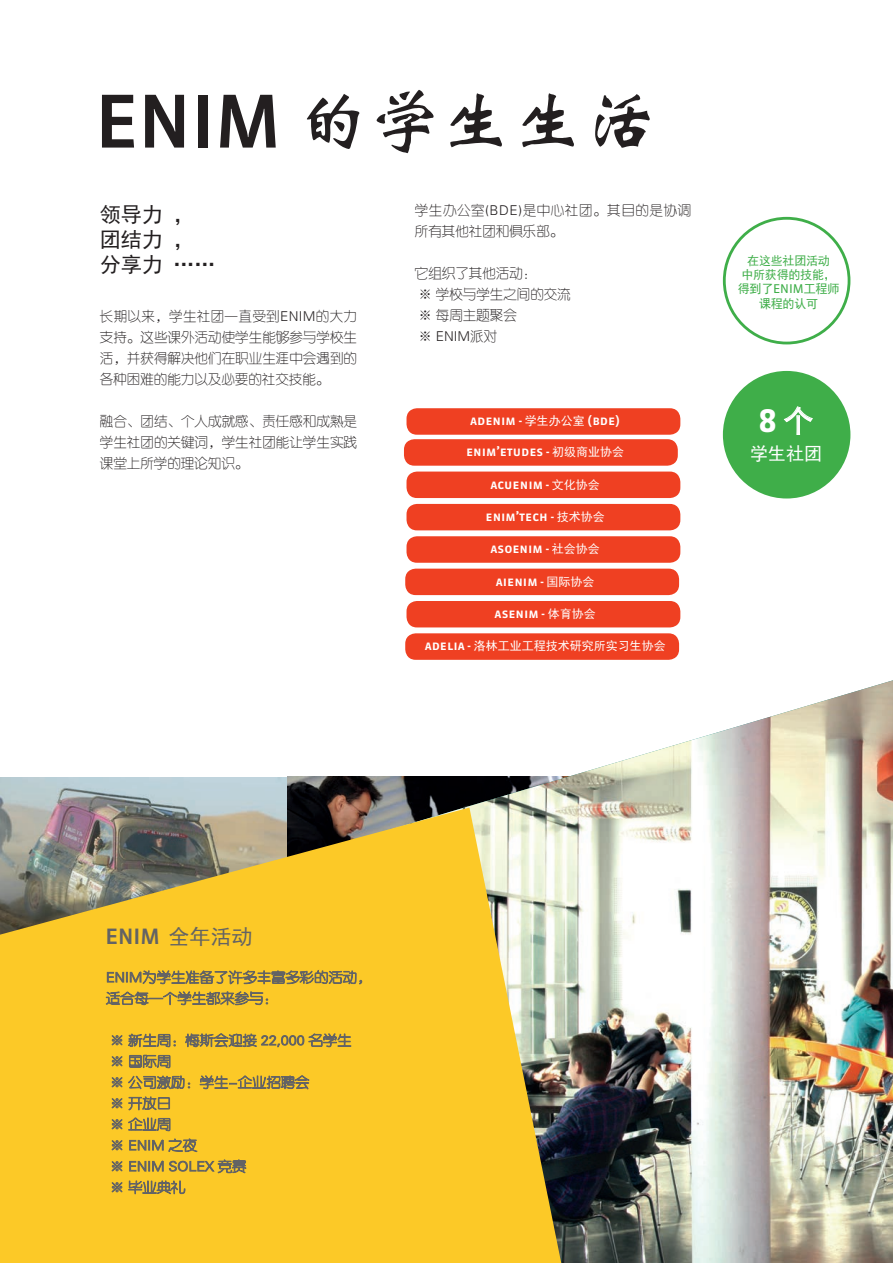
<style>
.page{position:relative;width:893px;height:1263px;background:#fff}
.page>*{position:absolute;margin:0;border:0;box-sizing:border-box;transform-origin:0 0}
.t1{font:72px "FZWBK GBK1 0";color:#231f20}
.t2{font:700 30.9px "Sanuk";color:#fff}
.t3{font:21px/25.2px "Sim Hei";color:#231f20}
.t4{font:21px "Sanuk Medium SC";color:#636364}
.t5{font:18px "Sim Hei";color:#fff}
.t6{font:13.5px/21px "FZY1 K GBK1 0";letter-spacing:.005em;color:#231f20;text-align:justify}
.t7{font:13.5px "Sanuk Medium SC";color:#fff}
.t8{font:13.5px/21px "FZY1 K GBK1 0";letter-spacing:.045em;color:#231f20}
.t9{font:12.3px/14.4px "Sim Hei";letter-spacing:-.02em;color:#3fae49;text-align:center}
.t10{font:12px "Sim Hei";color:#fff}
.s1{font-family:"Sanuk";font-weight:500}
.s2{font-family:"Sim Hei";font-size:12px}
.s3{font-family:"Sanuk Medium SC";font-size:13.5px}
.s4{font-family:"Sanuk Regular SC";font-size:12px}
.s5{font-family:"Sim Hei";font-weight:400;font-size:30px}
.s6{font-family:"Sim Hei"}
</style>
<div class="page">
<img style="left:0;top:777px;width:388px;height:30px">
<div style="left:724px;top:372px;width:125px;height:125px;background:#3fae49;border-radius:50%"></div>
<div style="left:723px;top:371px;width:127px;height:127px;border:3px solid #3fae49;border-radius:50%"></div>
<div style="left:723px;top:217px;width:127px;height:127px;border:3px solid #3fae49;border-radius:50%"></div>
<img style="left:388px;top:680px;width:505px;height:583px">
<svg style="left:0;top:807px;width:561px;height:456px;fill:#fcc927"></svg>
<div style="left:406px;top:408px;width:274px;height:27px;background:#ef4022;border-radius:10px"></div>
<div style="left:404px;top:439px;width:274px;height:27px;background:#ef4022;border-radius:10px"></div>
<div style="left:406px;top:472px;width:274px;height:26px;background:#ef4022;border-radius:10px"></div>
<div style="left:406px;top:504px;width:274px;height:26px;background:#ef4022;border-radius:10px"></div>
<div style="left:406px;top:536px;width:274px;height:27px;background:#ef4022;border-radius:10px"></div>
<div style="left:405px;top:569px;width:274px;height:26px;background:#ef4022;border-radius:10px"></div>
<div style="left:406px;top:601px;width:274px;height:26px;background:#ef4022;border-radius:10px"></div>
<div style="left:405px;top:633px;width:274px;height:27px;background:#ef4022;border-radius:10px"></div>
<svg style="left:107px;top:967px;width:255px;height:17px"></svg>
<svg style="left:106px;top:991px;width:162px;height:15px"></svg>
<svg style="left:112px;top:1035px;width:10px;height:10px"></svg>
<svg style="left:128px;top:1033px;width:48px;height:14px"></svg>
<svg style="left:186px;top:1033px;width:70px;height:14px"></svg>
<svg style="left:262px;top:1033px;width:89px;height:14px"></svg>
<svg style="left:112px;top:1056px;width:10px;height:10px"></svg>
<svg style="left:129px;top:1055px;width:41px;height:13px"></svg>
<svg style="left:112px;top:1077px;width:10px;height:10px"></svg>
<svg style="left:200px;top:1075px;width:109px;height:14px"></svg>
<svg style="left:112px;top:1098px;width:10px;height:10px"></svg>
<svg style="left:128px;top:1075px;width:62px;height:35px"></svg>
<svg style="left:112px;top:1119px;width:10px;height:10px"></svg>
<svg style="left:128px;top:1118px;width:42px;height:13px"></svg>
<svg style="left:112px;top:1140px;width:10px;height:10px"></svg>
<svg style="left:129px;top:1140px;width:34px;height:10px"></svg>
<svg style="left:169px;top:1138px;width:28px;height:14px"></svg>
<svg style="left:112px;top:1161px;width:10px;height:10px"></svg>
<svg style="left:129px;top:1161px;width:34px;height:10px"></svg>
<svg style="left:169px;top:1160px;width:77px;height:13px"></svg>
<svg style="left:112px;top:1182px;width:10px;height:10px"></svg>
<svg style="left:128px;top:1180px;width:57px;height:14px"></svg>
<svg style="left:783px;top:406px;width:30px;height:29px"></svg>
<h1 class="t1" style="left:95px;top:85px;width:562px"><span class="s1">ENIM</span> 的学生生活</h1>
<h3 class="t3" style="left:100px;top:202px;width:117px">领导力 ，团结力 ，分享力 ……</h3>
<p class="t6" style="left:100px;top:306px;width:259px">长期以来，学生社团一直受到ENIM的大力支持。这些课外活动使学生能够参与学校生活，并获得解决他们在职业生涯中会遇到的各种困难的能力以及必要的社交技能。</p>
<p class="t6" style="left:100px;top:411px;width:259px">融合、团结、个人成就感、责任感和成熟是学生社团的关键词，学生社团能让学生实践课堂上所学的理论知识。</p>
<p class="t8" style="left:415px;top:200px;width:278px">学生办公室(BDE)是中心社团。其目的是协调所有其他社团和俱乐部。</p>
<p class="t6" style="left:415px;top:263px;width:157px;text-align:left">它组织了其他活动：<br>※ 学校与学生之间的交流※ 每周主题聚会<br>※ ENIM派对</p>
<p class="t7" style="left:470px;top:412px;width:151px">adenim - <span class="s2">学生办公室</span> (bde)</p>
<p class="t7" style="left:466px;top:443px;width:160px">enim’etudes - <span class="s2">初级商业协会</span></p>
<p class="t7" style="left:490px;top:475px;width:111px">acuenim - <span class="s2">文化协会</span></p>
<p class="t7" style="left:486px;top:508px;width:121px">enim’tech - <span class="s2">技术协会</span></p>
<p class="t7" style="left:491px;top:540px;width:111px">asoenim - <span class="s2">社会协会</span></p>
<p class="t7" style="left:496px;top:572px;width:100px">aienim - <span class="s2">国际协会</span></p>
<p class="t7" style="left:495px;top:605px;width:103px">asenim - <span class="s2">体育协会</span></p>
<p class="t10" style="left:425px;top:640px;width:243px"><span class="s3">adelia -</span> 洛林工业工程技术研究所实习生协会</p>
<p class="t9" style="left:738px;top:253px;width:103px">在这些社团活动<br>中所获得的技能，得到了<span class="s4">ENIM</span>工程师课程的认可</p>
<h2 class="t2" style="left:759px;top:401px;width:56px">8 <span class="s5">个</span></h2>
<h3 class="t5" style="left:750px;top:444px;width:74px">学生社团</h3>
<h3 class="t4" style="left:105px;top:923px;width:148px">ENIM <span class="s6">全年活动</span></h3>
</div>
